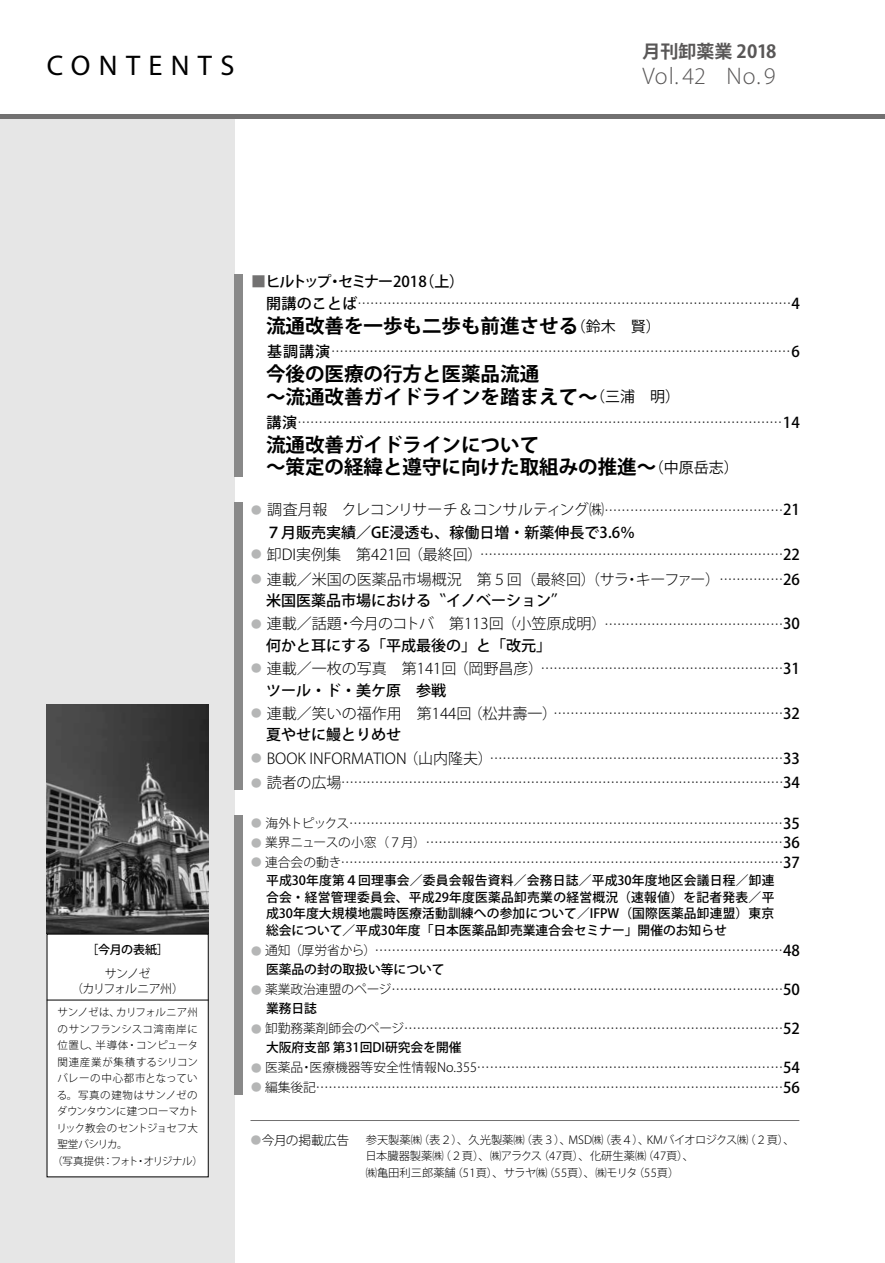
<style>
.page{position:relative;width:885px;height:1263px;background:#fff}
.page>*{position:absolute;margin:0;border:0;box-sizing:border-box;transform-origin:0 0}
.t1{font:28.5px "Myriad Pro";letter-spacing:.295em;color:#000}
.t2{font:300 24px "Myriad Pro";letter-spacing:.025em;color:#595757}
.t3{font:700 19.5px/22.5px "Koz Go Pro";color:#000}
.t4{font:700 18px "Koz Go Pro";color:#595757}
.t5{font:300 15px/21.3px "Koz Go Pro";color:#000}
.t6{font:500 15px/22.2px "Koz Go Pro";color:#000}
.t7{font:500 15px "Koz Go Pro";letter-spacing:-.08em;color:#000}
.t8{font:300 12.75px/18.3px "Koz Go Pro";letter-spacing:-.005em;color:#000}
.t9{font:500 12.75px/16.5px "Koz Go Pro";color:#000;text-align:justify}
.t10{font:300 12.75px "Koz Go Pro";letter-spacing:-.08em;color:#000}
.t11{font:300 12px/15px "Koz Go Pro";letter-spacing:-.075em;color:#000;text-align:center}
.t12{font:500 12px "Koz Go Pro";letter-spacing:-.02em;color:#000}
.t13{font:300 11.25px/16.5px "Koz Go Pro";color:#000}
.t14{font:300 10.5px "Koz Go Pro";color:#000}
.t15{font:300 10.5px "Koz Go Pro";letter-spacing:-.045em;color:#000}
.t16{font:300 10.5px "Koz Go Pro";letter-spacing:-.03em;color:#000}
.t17{font:300 10.5px "Koz Go Pro";letter-spacing:-.04em;color:#000}
.t18{font:300 10.5px "Koz Go Pro";letter-spacing:.02em;color:#000}
.t19{font:300 10.5px "Koz Go Pro";letter-spacing:.07em;color:#000}
.t20{font:300 10.5px "Koz Go Pro";letter-spacing:.045em;color:#000}
.t21{font:300 10.5px "Koz Go Pro";letter-spacing:.06em;color:#000}
.s1{color:#727171}
.s2{font-weight:500;font-size:15px}
.s3{font-weight:400;font-size:15px}
.s4{font-weight:400;font-size:10.5px;color:#b5b6b6}
.s5{font-weight:300}
.s6{font-weight:300;font-size:12.75px}
.s7{font-size:15px}
.s8{font-family:"Koz Go Pr 6 N";font-weight:500;font-size:15px}
.s9{font-size:12.75px}
.s10{font-weight:500}
.s11{font-size:10.5px;color:#b5b6b6}
</style>
<div class="page">
<div style="left:0;top:115px;width:234px;height:1148px;background:#e6e6e6"></div>
<hr style="left:0;top:114px;width:884px;height:4px;background:#727171">
<img style="left:47px;top:704px;width:161px;height:230px">
<div style="left:47px;top:934px;width:161px;height:243px;background:#fff"></div>
<hr style="left:47px;top:1000px;width:161px;height:1px;background:#000">
<hr style="left:250px;top:1120px;width:549px;height:1px;background:#727171">
<div style="left:234px;top:815px;width:8px;height:279px;background:#898989"></div>
<div style="left:234px;top:502px;width:8px;height:288px;background:#898989"></div>
<div style="left:234px;top:274px;width:8px;height:203px;background:#898989"></div>
<h1 class="t1" style="left:47px;top:47px;width:189px">CONTENTS</h1>
<h3 class="t4" style="left:642px;top:40px;width:135px">月刊卸薬業 2018</h3>
<h2 class="t2" style="left:642px;top:61px;width:135px">Vol. 42 No.9</h2>
<p class="t12" style="left:86px;top:941px;width:84px">［今月の表紙］</p>
<p class="t11" style="left:71px;top:966px;width:114px">サンノゼ<br>（カリフォルニア州）</p>
<p class="t16" style="left:57px;top:1006px;width:142px">サンノゼは、カリフォルニア州</p>
<p class="t18" style="left:57px;top:1022px;width:142px">のサンフランシスコ湾南岸に</p>
<p class="t14" style="left:57px;top:1039px;width:142px">位置し、半導体・コンピュータ</p>
<p class="t19" style="left:57px;top:1055px;width:142px">関連産業が集積するシリコン</p>
<p class="t20" style="left:57px;top:1072px;width:142px">バレーの中心都市となってい</p>
<p class="t21" style="left:57px;top:1088px;width:142px">る。写真の建物はサンノゼの</p>
<p class="t14" style="left:57px;top:1104px;width:143px">ダウンタウンに建つローマカト</p>
<p class="t17" style="left:56px;top:1121px;width:143px">リック教会のセントジョセフ大</p>
<p class="t14" style="left:57px;top:1137px;width:72px">聖堂バシリカ。</p>
<p class="t15" style="left:52px;top:1154px;width:152px">（写真提供：フォト・オリジナル）</p>
<p class="t7" style="left:251px;top:272px;width:214px"><span class="s1">■</span>ヒルトップ・セミナー2018（上）</p>
<p class="t8" style="left:251px;top:295px;width:550px"><span class="s2">　開講のことば</span>…………………………………………………………………………………………<span class="s2">4</span></p>
<h3 class="t3" style="left:266px;top:316px;width:396px">流通改善を一歩も二歩も前進させる<span class="s3">（鈴木　賢）</span></h3>
<p class="t8" style="left:251px;top:343px;width:550px"><span class="s2">　基調講演</span>………………………………………………………………………………………………<span class="s2">6</span></p>
<h3 class="t3" style="left:266px;top:364px;width:415px">今後の医療の行方と医薬品流通<br>～流通改善ガイドラインを踏まえて～<span class="s3">（三浦　明）</span></h3>
<p class="t8" style="left:251px;top:413px;width:550px"><span class="s2">　講演</span>……………………………………………………………………………………………………<span class="s2">14</span></p>
<h3 class="t3" style="left:266px;top:435px;width:474px">流通改善ガイドラインについて<br>～策定の経緯と遵守に向けた取組みの推進～<span class="s3">（中原岳志）</span></h3>
<p class="t6" style="left:266px;top:499px;width:535px;text-indent:-15px"><span class="s4">●</span> <span class="s5">調査月報　クレコンリサーチ＆コンサルティング㈱</span><span class="s6">……………………………………</span>21<br>７月販売実績／GE浸透も、稼働日増・新薬伸長で3.6％</p>
<p class="t8" style="left:251px;top:546px;width:550px"><span class="s4">●</span> <span class="s7">卸DI実例集　第421回（最終回）</span>………………………………………………………………<span class="s8">22</span></p>
<p class="t5" style="left:266px;top:569px;width:535px;text-indent:-15px"><span class="s4">●</span> 連載／米国の医薬品市場概況　第５回（最終回）（サラ・キーファー）<span class="s9">……………</span><span class="s10">26米国医薬品市場における＂イノベーション＂</span></p>
<p class="t5" style="left:266px;top:613px;width:535px;text-indent:-15px"><span class="s4">●</span> 連載／話題・今月のコトバ　第113回（小笠原成明）<span class="s9">……………………………………</span><span class="s10">30何かと耳にする「平成最後の」と「改元」</span></p>
<p class="t5" style="left:266px;top:658px;width:535px;text-indent:-15px"><span class="s4">●</span> 連載／一枚の写真　第141回（岡野昌彦）<span class="s9">…………………………………………………</span><span class="s10">31ツール・ド・美ケ原　参戦</span></p>
<p class="t5" style="left:266px;top:703px;width:535px;text-indent:-15px"><span class="s4">●</span> 連載／笑いの福作用　第144回（松井壽一）<span class="s9">………………………………………………</span><span class="s10">32夏やせに鰻とりめせ</span></p>
<p class="t8" style="left:251px;top:749px;width:550px"><span class="s4">●</span> <span class="s7">BOOK INFORMATION（山内隆夫）</span>……………………………………………………………<span class="s2">33</span></p>
<p class="t8" style="left:251px;top:774px;width:550px"><span class="s4">●</span> <span class="s7">読者の広場</span>……………………………………………………………………………………………<span class="s2">34</span></p>
<p class="t10" style="left:251px;top:815px;width:550px"><span class="s4">●</span> 海外トピックス…………………………………………………………………………………………<span class="s2">35</span></p>
<p class="t8" style="left:251px;top:834px;width:550px"><span class="s4">●</span> 業界ニュースの小窓（７月）…………………………………………………………………………<span class="s2">36</span></p>
<p class="t8" style="left:266px;top:853px;width:535px;text-indent:-15px"><span class="s4">●</span> 連合会の動き……………………………………………………………………………………………<span class="s2">37</span><span class="s10">平成30年度第４回理事会／委員会報告資料／会務日誌／平成30年度地区会議日程／卸連</span></p>
<p class="t9" style="left:266px;top:889px;width:510px">合会・経営管理委員会、平成29年度医薬品卸売業の経営概況（速報値）を記者発表／平成30年度大規模地震時医療活動訓練への参加について／IFPW（国際医薬品卸連盟）東京総会について／平成30年度「日本医薬品卸売業連合会セミナー」開催のお知らせ</p>
<p class="t8" style="left:266px;top:942px;width:535px;text-indent:-15px"><span class="s4">●</span> 通知（厚労省から）……………………………………………………………………………………<span class="s2">48</span><span class="s10">医薬品の封の取扱い等について</span></p>
<p class="t8" style="left:266px;top:981px;width:535px;text-indent:-15px"><span class="s4">●</span> 薬業政治連盟のページ…………………………………………………………………………………<span class="s2">50</span><span class="s10">業務日誌</span></p>
<p class="t8" style="left:266px;top:1020px;width:535px;text-indent:-15px"><span class="s4">●</span> 卸勤務薬剤師会のページ………………………………………………………………………………<span class="s2">52</span><span class="s10">大阪府支部 第31回DI研究会を開催</span></p>
<p class="t8" style="left:251px;top:1059px;width:550px"><span class="s4">●</span> 医薬品・医療機器等安全性情報No.355………………………………………………………………<span class="s2">54</span></p>
<p class="t8" style="left:251px;top:1078px;width:550px"><span class="s4">●</span> 編集後記…………………………………………………………………………………………………<span class="s2">56</span></p>
<p class="t8" style="left:251px;top:1131px;width:100px"><span class="s11">●</span>今月の掲載広告</p>
<p class="t13" style="left:365px;top:1131px;width:431px">参天製薬㈱（表２）、久光製薬㈱（表３）、MSD㈱（表４）、KMバイオロジクス㈱（２頁）、日本臓器製薬㈱（２頁）、㈱アラクス（47頁）、化研生薬㈱（47頁）、<br>㈱亀田利三郎薬舗（51頁）、サラヤ㈱（55頁）、㈱モリタ（55頁）</p>
</div>
